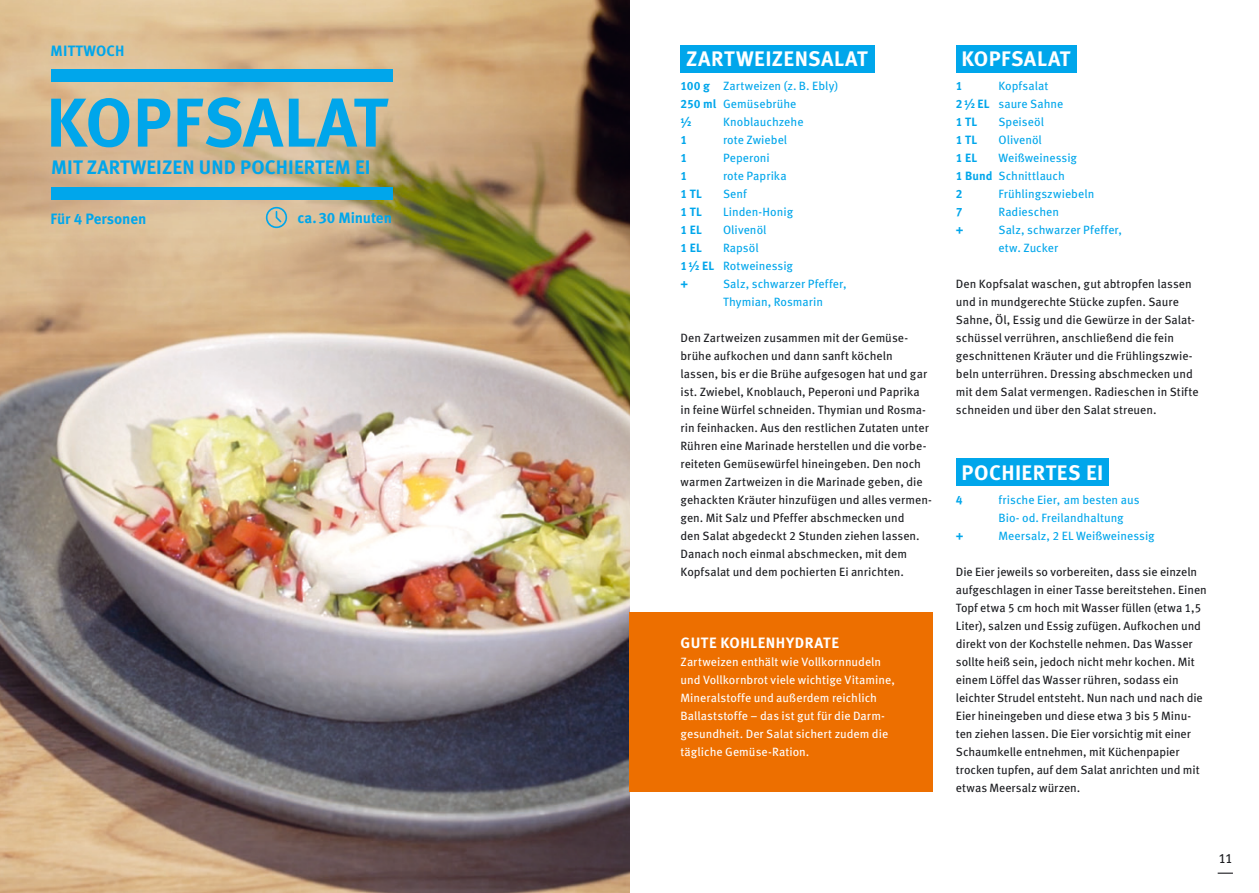
<style>
.page{position:relative;width:1259px;height:893px;background:#fff}
.page>*{position:absolute;margin:0;border:0;box-sizing:border-box;transform-origin:0 0}
.t1{font:700 69px "Meta Pro";letter-spacing:.005em;color:#00a6eb}
.t2{font:700 21px "Meta Pro";letter-spacing:.025em;color:#fff}
.t3{font:700 19.5px "Meta Pro";letter-spacing:.005em;color:#00a6eb}
.t4{font:700 15px "Meta Pro";color:#00a6eb}
.t5{font:700 15px "Meta Pro";letter-spacing:.03em;color:#fff}
.t6{font:700 15px "Meta Pro";letter-spacing:.02em;color:#00a6eb}
.t7{font:13.5px "Meta Pro";color:#1b1c20}
.t8{font:12px/18px "Meta Pro";color:#1b1c20}
.t9{font:12px/18px "Meta Pro";letter-spacing:.005em;color:#00a6eb}
.t10{font:12px/18px "Meta Pro";color:#fff}
.t11{font:700 12px "Meta Pro";letter-spacing:.015em;color:#00a6eb}
.s1{font-weight:700}
</style>
<div class="page">
<img style="left:0;top:0;width:629px;height:893px">
<svg style="left:1217px;top:873px;width:16px;height:1px"></svg>
<div style="left:680px;top:45px;width:195px;height:27px;background:#00a6eb"></div>
<div style="left:956px;top:45px;width:120px;height:27px;background:#00a6eb"></div>
<div style="left:956px;top:459px;width:152px;height:27px;background:#00a6eb"></div>
<div style="left:51px;top:69px;width:341px;height:13px;background:#00a6eb"></div>
<div style="left:51px;top:187px;width:341px;height:13px;background:#00a6eb"></div>
<div style="left:629px;top:612px;width:303px;height:180px;background:#ed6f00"></div>
<svg style="left:266px;top:207px;width:21px;height:21px"></svg>
<p class="t6" style="left:51px;top:39px;width:75px">MITTWOCH</p>
<h1 class="t1" style="left:46px;top:69px;width:343px">KOPFSALAT</h1>
<h3 class="t3" style="left:51px;top:152px;width:321px">MIT ZARTWEIZEN UND POCHIERTEM EI</h3>
<p class="t4" style="left:51px;top:207px;width:97px">Für 4 Personen</p>
<p class="t4" style="left:298px;top:206px;width:96px">ca.30 Minuten</p>
<h2 class="t2" style="left:686px;top:42px;width:183px">ZARTWEIZENSALAT</h2>
<p class="t9" style="left:680px;top:76px;width:159px"><span class="s1">100 g</span> Zartweizen (z. B. Ebly)<br><span class="s1">250 ml</span> Gemüsebrühe<br><span class="s1">½</span></p>
<p class="t9" style="left:723px;top:112px;width:82px">Knoblauchzehe</p>
<p class="t11" style="left:680px;top:130px;width:8px">1</p>
<p class="t9" style="left:723px;top:130px;width:66px">rote Zwiebel</p>
<p class="t11" style="left:680px;top:148px;width:8px">1</p>
<p class="t9" style="left:723px;top:148px;width:48px">Peperoni</p>
<p class="t11" style="left:680px;top:166px;width:8px">1</p>
<p class="t9" style="left:723px;top:166px;width:65px">rote Paprika</p>
<p class="t11" style="left:680px;top:184px;width:23px">1 TL</p>
<p class="t9" style="left:723px;top:184px;width:25px">Senf</p>
<p class="t11" style="left:680px;top:202px;width:23px">1 TL</p>
<p class="t9" style="left:723px;top:202px;width:72px">Linden-Honig</p>
<p class="t11" style="left:680px;top:220px;width:23px">1 EL</p>
<p class="t9" style="left:723px;top:220px;width:45px">Olivenöl</p>
<p class="t11" style="left:680px;top:238px;width:23px">1 EL</p>
<p class="t9" style="left:680px;top:238px;width:114px;text-indent:43px">Rapsöl<br><span class="s1">1½ EL</span> Rotweinessig <span class="s1">+</span></p>
<p class="t9" style="left:723px;top:274px;width:125px">Salz, schwarzer Pfeffer,<br>Thymian, Rosmarin</p>
<p class="t8" style="left:680px;top:328px;width:253px">Den Zartweizen zusammen mit der Gemüse&shy;brühe aufkochen und dann sanft köcheln lassen, bis er die Brühe aufgesogen hat und gar ist. Zwiebel, Knoblauch, Peperoni und Paprika in feine Würfel schneiden. Thymian und Rosma&shy;rin feinhacken. Aus den restlichen Zutaten unter Rühren eine Marinade herstellen und die vorbe&shy;reiteten Gemüsewürfel hineingeben. Den noch warmen Zartweizen in die Marinade geben, die gehackten Kräuter hinzufügen und alles vermen&shy;gen. Mit Salz und Pfeffer abschmecken und<br>den Salat abgedeckt 2 Stunden ziehen lassen.<br>Danach noch einmal abschmecken, mit dem Kopfsalat und dem pochierten Ei anrichten.</p>
<p class="t5" style="left:680px;top:631px;width:160px">GUTE KOHLENHYDRATE</p>
<p class="t10" style="left:680px;top:652px;width:216px">Zartweizen enthält wie Vollkornnudeln und Vollkornbrot viele wichtige Vitamine, Mineralstoffe und außerdem reichlich Ballaststoffe – das ist gut für die Darm&shy;gesundheit. Der Salat sichert zudem die tägliche Gemüse-Ration.</p>
<h2 class="t2" style="left:961px;top:42px;width:110px">KOPFSALAT</h2>
<p class="t9" style="left:956px;top:76px;width:109px;text-indent:43px">Kopfsalat<br><span class="s1">2½ EL</span> saure Sahne<br><span class="s1">1 TL</span></p>
<p class="t11" style="left:956px;top:76px;width:8px">1</p>
<p class="t9" style="left:998px;top:112px;width:47px">Speiseöl</p>
<p class="t11" style="left:956px;top:130px;width:23px">1 TL</p>
<p class="t9" style="left:998px;top:130px;width:45px">Olivenöl</p>
<p class="t11" style="left:956px;top:148px;width:23px">1 EL</p>
<p class="t9" style="left:956px;top:148px;width:123px;text-indent:43px">Weißweinessig<br><span class="s1">1 Bund</span> Schnittlauch<br><span class="s1">2</span></p>
<p class="t9" style="left:998px;top:184px;width:97px">Frühlingszwiebeln</p>
<p class="t11" style="left:956px;top:202px;width:8px">7</p>
<p class="t9" style="left:998px;top:202px;width:62px">Radieschen</p>
<p class="t11" style="left:956px;top:220px;width:9px">+</p>
<p class="t9" style="left:998px;top:220px;width:125px">Salz, schwarzer Pfeffer, etw. Zucker</p>
<p class="t8" style="left:956px;top:274px;width:244px">Den Kopfsalat waschen, gut abtropfen lassen und in mundgerechte Stücke zupfen. Saure Sahne, Öl, Essig und die Gewürze in der Salat&shy;schüssel verrühren, anschließend die fein geschnittenen Kräuter und die Frühlingszwie&shy;beln unterrühren. Dressing abschmecken und mit dem Salat vermengen. Radieschen in Stifte schneiden und über den Salat streuen.</p>
<h2 class="t2" style="left:961px;top:456px;width:143px">POCHIERTES EI</h2>
<p class="t11" style="left:956px;top:490px;width:8px">4</p>
<p class="t9" style="left:998px;top:490px;width:143px">frische Eier, am besten aus<br>Bio- od. Freilandhaltung</p>
<p class="t11" style="left:956px;top:526px;width:9px">+</p>
<p class="t9" style="left:998px;top:526px;width:158px">Meersalz, 2 EL Weißweinessig</p>
<p class="t8" style="left:956px;top:562px;width:252px">Die Eier jeweils so vorbereiten, dass sie einzeln aufgeschlagen in einer Tasse bereitstehen. Einen Topf etwa 5 cm hoch mit Wasser füllen (etwa 1,5<br>Liter), salzen und Essig zufügen. Aufkochen und direkt von der Kochstelle nehmen. Das Wasser sollte heiß sein, jedoch nicht mehr kochen. Mit einem Löffel das Wasser rühren, sodass ein leichter Strudel entsteht. Nun nach und nach die Eier hineingeben und diese etwa 3 bis 5 Minu&shy;ten ziehen lassen. Die Eier vorsichtig mit einer Schaumkelle entnehmen, mit Küchenpapier trocken tupfen, auf dem Salat anrichten und mit etwas Meersalz würzen.</p>
<p class="t7" style="left:1218px;top:848px;width:16px">11</p>
</div>
